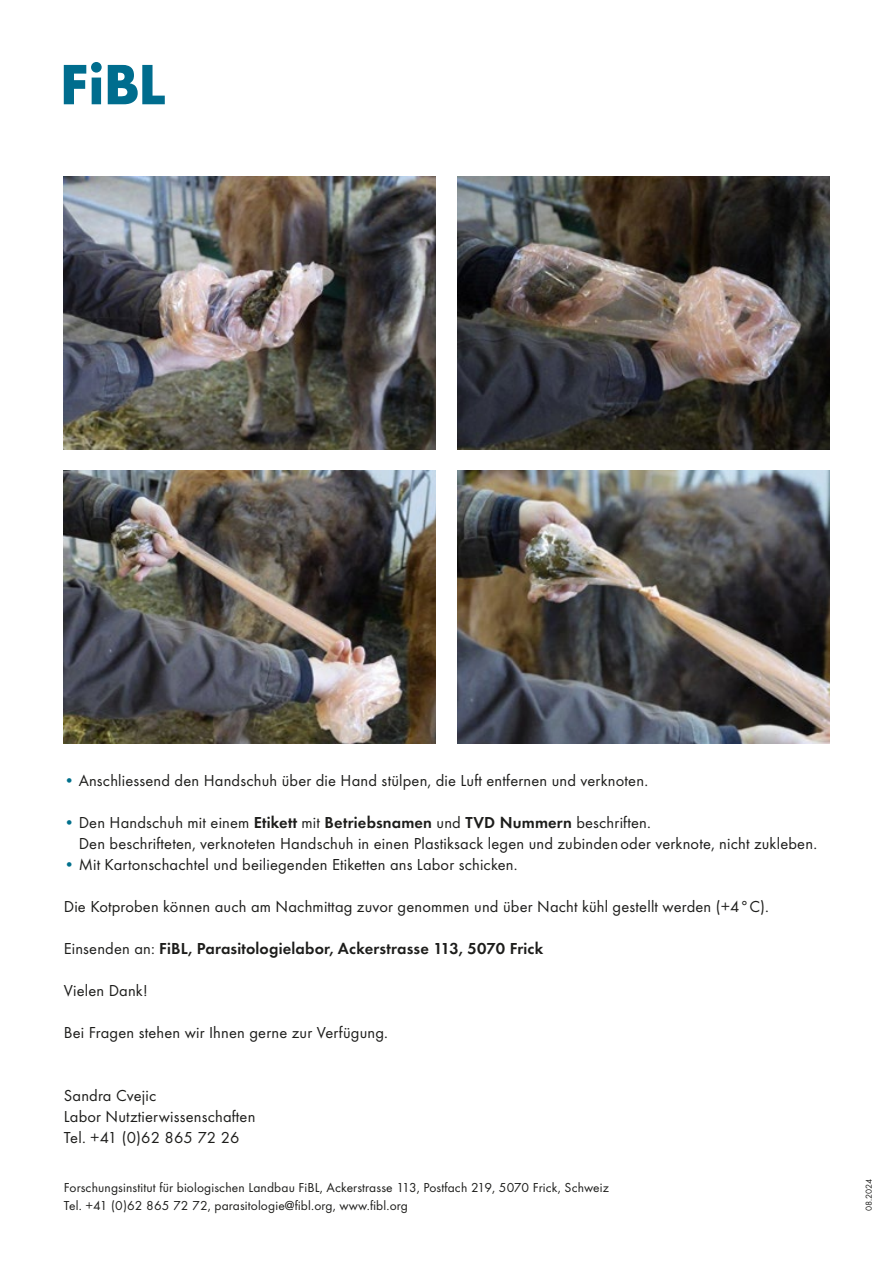
<style>
.page{position:relative;width:893px;height:1263px;background:#fff}
.page>*{position:absolute;margin:0;border:0;box-sizing:border-box;transform-origin:0 0}
.t1{font:16.5px/21px "Function Pro";letter-spacing:.01em;color:#1d1d1b}
.t2{font:600 16.5px "Function Pro";letter-spacing:.01em;color:#1d1d1b}
.t3{font:13.5px/18px "Function Pro";letter-spacing:.01em;color:#1d1d1b}
.t4{font:9px "Function Pro";letter-spacing:.01em;color:#1d1d1b}
.s1{color:#00708c}
.s2{font-weight:600}
.s3{font-weight:400}
</style>
<div class="page">
<svg style="left:64px;top:62px;width:101px;height:42px"></svg>
<img style="left:64px;top:177px;width:372px;height:273px">
<img style="left:457px;top:177px;width:372px;height:273px">
<img style="left:64px;top:470px;width:372px;height:273px">
<img style="left:457px;top:470px;width:372px;height:273px">
<p class="t1" style="left:64px;top:769px;width:586px"><span class="s1">•</span> Anschliessend den Handschuh über die Hand stülpen, die Luft entfernen und verknoten.</p>
<p class="t1" style="left:79px;top:811px;width:740px;text-indent:-15px"><span class="s1">•</span> Den Handschuh mit einem <span class="s2">Etikett</span> mit <span class="s2">Betriebsnamen</span> und <span class="s2">TVD Nummern</span> beschriften.<br>Den beschrifteten, verknoteten Handschuh in einen Plastiksack legen und zubinden oder verknote, nicht zukleben.</p>
<p class="t1" style="left:64px;top:853px;width:455px"><span class="s1">•</span> Mit Kartonschachtel und beiliegenden Etiketten ans Labor schicken.</p>
<p class="t1" style="left:64px;top:895px;width:707px">Die Kotproben können auch am Nachmittag zuvor genommen und über Nacht kühl gestellt werden (+4°C).</p>
<p class="t2" style="left:64px;top:938px;width:481px"><span class="s3">Einsenden an:</span> FiBL, Parasitologielabor, Ackerstrasse 113, 5070 Frick</p>
<p class="t1" style="left:64px;top:979px;width:85px">Vielen Dank!</p>
<p class="t1" style="left:64px;top:1021px;width:326px">Bei Fragen stehen wir Ihnen gerne zur Verfügung.</p>
<p class="t1" style="left:64px;top:1084px;width:193px">Sandra Cvejic<br>Labor Nutztierwissenschaften<br>Tel. +41 (0)62 865 72 26</p>
<p class="t3" style="left:64px;top:1179px;width:547px">Forschungsinstitut für biologischen Landbau FiBL, Ackerstrasse 113, Postfach 219, 5070 Frick, Schweiz<br>Tel. +41 (0)62 865 72 72, parasitologie@fibl.org, www.fibl.org</p>
<p class="t4" style="left:863px;top:1211px;width:35px;rotate:-90deg">08.2024</p>
</div>
